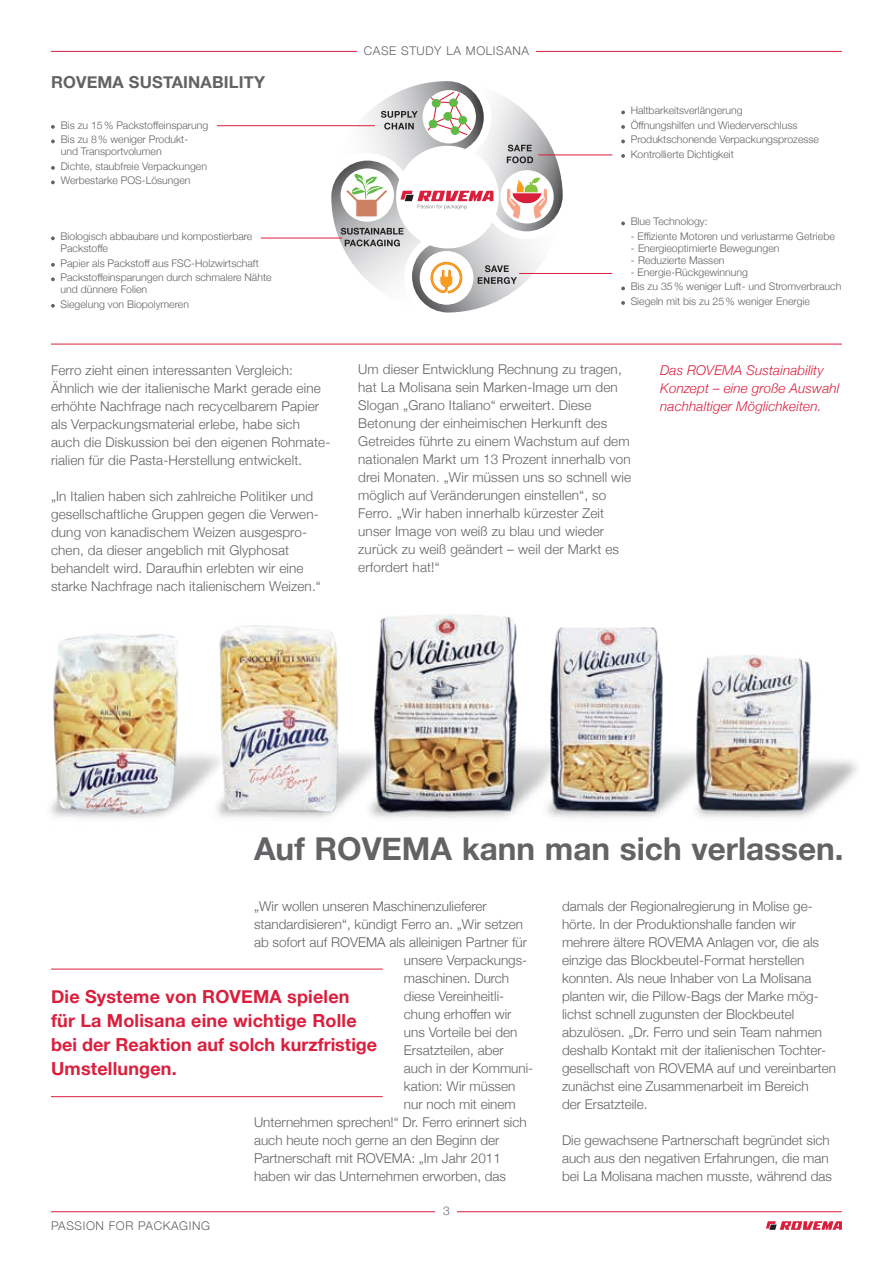
<style>
.page{position:relative;width:893px;height:1263px;background:#fff}
.page>*{position:absolute;margin:0;border:0;box-sizing:border-box;transform-origin:0 0}
.t1{font:700 31.5px "Helvetica Neue";color:#636366}
.t2{font:700 18px/24px "Helvetica Neue";letter-spacing:.01em;color:#da1f3d}
.t3{font:700 16.5px "Helvetica Neue";letter-spacing:.01em;color:#636366}
.t4{font:300 13.5px/18px "Helvetica Neue";color:#636366}
.t5{font:italic 300 13.5px/18px "Helvetica Neue";letter-spacing:.01em;color:#da1f3d}
.t6{font:300 12px "Helvetica Neue";letter-spacing:.05em;color:#636366}
.t7{font:300 10.5px/14.5px "Helvetica Neue";color:#636366}
</style>
<div class="page">
<hr style="left:51px;top:1211px;width:791px;height:1px;background:#da1f3d">
<svg style="left:766px;top:1221px;width:76px;height:9px"></svg>
<hr style="left:51px;top:51px;width:791px;height:1px;background:#da1f3d">
<div style="left:436px;top:1206px;width:21px;height:24px;background:#fff"></div>
<div style="left:357px;top:43px;width:179px;height:12px;background:#fff"></div>
<img style="left:50px;top:614px;width:807px;height:204px">
<hr style="left:51px;top:1096px;width:332px;height:1px;background:#da1f3d">
<hr style="left:51px;top:969px;width:332px;height:1px;background:#da1f3d">
<svg style="left:51px;top:125px;width:4px;height:4px"></svg>
<svg style="left:51px;top:139px;width:4px;height:4px"></svg>
<svg style="left:51px;top:166px;width:4px;height:4px"></svg>
<svg style="left:51px;top:180px;width:4px;height:4px"></svg>
<svg style="left:331px;top:81px;width:232px;height:232px"></svg>
<div style="left:444px;top:112px;width:8px;height:8px;background:#60bb46;border-radius:50%"></div>
<div style="left:444px;top:112px;width:8px;height:9px;border:1px solid #60bb46;border-radius:50%"></div>
<div style="left:459px;top:116px;width:8px;height:8px;background:#60bb46;border-radius:50%"></div>
<div style="left:458px;top:116px;width:9px;height:8px;border:1px solid #60bb46;border-radius:50%"></div>
<div style="left:451px;top:127px;width:8px;height:7px;background:#60bb46;border-radius:50%"></div>
<div style="left:451px;top:126px;width:8px;height:9px;border:1px solid #60bb46;border-radius:50%"></div>
<div style="left:450px;top:99px;width:7px;height:8px;background:#60bb46;border-radius:50%"></div>
<div style="left:449px;top:99px;width:9px;height:8px;border:1px solid #60bb46;border-radius:50%"></div>
<div style="left:432px;top:99px;width:8px;height:8px;background:#60bb46;border-radius:50%"></div>
<div style="left:432px;top:99px;width:8px;height:8px;border:1px solid #60bb46;border-radius:50%"></div>
<div style="left:429px;top:120px;width:8px;height:8px;background:#60bb46;border-radius:50%"></div>
<div style="left:429px;top:120px;width:8px;height:8px;border:1px solid #60bb46;border-radius:50%"></div>
<svg style="left:51px;top:236px;width:4px;height:4px"></svg>
<svg style="left:51px;top:263px;width:4px;height:4px"></svg>
<svg style="left:51px;top:277px;width:4px;height:4px"></svg>
<svg style="left:51px;top:304px;width:4px;height:4px"></svg>
<svg style="left:621px;top:222px;width:4px;height:3px"></svg>
<svg style="left:621px;top:287px;width:4px;height:3px"></svg>
<svg style="left:621px;top:301px;width:4px;height:4px"></svg>
<svg style="left:621px;top:111px;width:4px;height:3px"></svg>
<svg style="left:621px;top:125px;width:4px;height:4px"></svg>
<svg style="left:621px;top:140px;width:4px;height:3px"></svg>
<svg style="left:621px;top:154px;width:4px;height:4px"></svg>
<hr style="left:538px;top:155px;width:74px;height:1px;background:#da1f3d">
<hr style="left:519px;top:273px;width:93px;height:1px;background:#da1f3d">
<hr style="left:217px;top:125px;width:158px;height:1px;background:#da1f3d">
<hr style="left:261px;top:238px;width:81px;height:1px;background:#da1f3d">
<hr style="left:51px;top:344px;width:791px;height:1px;background:#da1f3d">
<p class="t3" style="left:51px;top:70px;width:216px">ROVEMA SUSTAINABILITY</p>
<p class="t7" style="left:61px;top:117px;width:149px">Bis zu 15% Packstoffeinsparung<br>Bis zu 8% weniger Produkt-</p>
<p class="t7" style="left:61px;top:144px;width:148px">und Transportvolumen<br>Dichte, staubfreie Verpackungen<br>Werbestarke POS-Lösungen</p>
<p class="t7" style="left:61px;top:230px;width:193px;line-height:12px">Biologisch abbaubare und kompostierbare<br>Packstoffe</p>
<p class="t7" style="left:61px;top:255px;width:213px">Papier als Packstoff aus FSC-Holzwirtschaft<br>Packstoffeinsparungen durch schmalere Nähte</p>
<p class="t7" style="left:61px;top:281px;width:130px">und dünnere Folien<br>Siegelung von Biopolymeren</p>
<p class="t4" style="left:51px;top:360px;width:281px">Ferro zieht einen interessanten Vergleich:<br>Ähnlich wie der italienische Markt gerade eine erhöhte Nachfrage nach recycelbarem Papier als Verpackungsmaterial erlebe, habe sich auch die Diskussion bei den eigenen Rohmate&shy;rialien für die Pasta-Herstellung entwickelt.</p>
<p class="t4" style="left:51px;top:486px;width:271px">„In Italien haben sich zahlreiche Politiker und gesellschaftliche Gruppen gegen die Verwen&shy;dung von kanadischem Weizen ausgespro&shy;chen, da dieser angeblich mit Glyphosat behandelt wird. Daraufhin erlebten wir eine starke Nachfrage nach italienischem Weizen.“</p>
<p class="t6" style="left:364px;top:41px;width:167px">CASE STUDY LA MOLISANA</p>
<p class="t7" style="left:631px;top:103px;width:190px">Haltbarkeitsverlängerung<br>Öffnungshilfen und Wiederverschluss Produktschonende Verpackungsprozesse Kontrollierte Dichtigkeit</p>
<p class="t7" style="left:631px;top:214px;width:79px">Blue Technology:</p>
<p class="t7" style="left:631px;top:228px;width:206px">- Effiziente Motoren und verlustarme Getriebe</p>
<p class="t7" style="left:631px;top:240px;width:150px">- Energieoptimierte Bewegungen</p>
<p class="t7" style="left:631px;top:252px;width:95px">- Reduzierte Massen</p>
<p class="t7" style="left:631px;top:264px;width:212px">- Energie-Rückgewinnung<br>Bis zu 35% weniger Luft- und Stromverbrauch<br>Siegeln mit bis zu 25% weniger Energie</p>
<p class="t4" style="left:358px;top:360px;width:274px">Um dieser Entwicklung Rechnung zu tragen, hat La Molisana sein Marken-Image um den Slogan „Grano Italiano“ erweitert. Diese Betonung der einheimischen Herkunft des Getreides führte zu einem Wachstum auf dem nationalen Markt um 13 Prozent innerhalb von drei Monaten. „Wir müssen uns so schnell wie möglich auf Veränderungen einstellen“, so Ferro. „Wir haben innerhalb kürzester Zeit unser Image von weiß zu blau und wieder zurück zu weiß geändert – weil der Markt es erfordert hat!“</p>
<p class="t5" style="left:660px;top:360px;width:181px">Das ROVEMA Sustainability<br>Konzept – eine große Auswahl nachhaltiger Möglichkeiten.</p>
<h1 class="t1" style="left:254px;top:824px;width:591px">Auf ROVEMA kann man sich verlassen.</h1>
<p class="t4" style="left:254px;top:896px;width:234px">„Wir wollen unseren Maschinenzulieferer</p>
<p class="t4" style="left:254px;top:914px;width:270px">standardisieren“, kündigt Ferro an. „Wir setzen</p>
<p class="t4" style="left:254px;top:932px;width:274px">ab sofort auf ROVEMA als alleinigen Partner für</p>
<p class="t4" style="left:404px;top:950px;width:125px">unsere Verpackungs-</p>
<p class="t4" style="left:404px;top:968px;width:107px">maschinen. Durch</p>
<p class="t4" style="left:404px;top:986px;width:102px">diese Vereinheitli-</p>
<p class="t4" style="left:404px;top:1004px;width:109px">chung erhoffen wir</p>
<p class="t4" style="left:404px;top:1022px;width:115px">uns Vorteile bei den</p>
<p class="t4" style="left:404px;top:1040px;width:101px">Ersatzteilen, aber</p>
<p class="t4" style="left:404px;top:1058px;width:131px">auch in der Kommuni-</p>
<p class="t4" style="left:404px;top:1076px;width:113px">kation: Wir müssen</p>
<p class="t4" style="left:404px;top:1094px;width:113px">nur noch mit einem</p>
<p class="t4" style="left:254px;top:1112px;width:274px">Unternehmen sprechen!“ Dr. Ferro erinnert sich</p>
<p class="t4" style="left:254px;top:1130px;width:247px">auch heute noch gerne an den Beginn der</p>
<p class="t4" style="left:254px;top:1148px;width:248px">Partnerschaft mit ROVEMA: „Im Jahr 2011</p>
<p class="t4" style="left:254px;top:1166px;width:254px">haben wir das Unternehmen erworben, das</p>
<h2 class="t2" style="left:51px;top:985px;width:328px">Die Systeme von ROVEMA spielen für La Molisana eine wichtige Rolle bei der Reaktion auf solch kurzfristige<br>Umstellungen.</h2>
<p class="t6" style="left:51px;top:1216px;width:160px">PASSION FOR PACKAGING</p>
<p class="t6" style="left:443px;top:1201px;width:8px">3</p>
<p class="t4" style="left:562px;top:896px;width:275px">damals der Regionalregierung in Molise ge&shy;hörte. In der Produktionshalle fanden wir mehrere ältere ROVEMA Anlagen vor, die als einzige das Blockbeutel-Format herstellen konnten. Als neue Inhaber von La Molisana planten wir, die Pillow-Bags der Marke mög&shy;lichst schnell zugunsten der Blockbeutel abzulösen. „Dr. Ferro und sein Team nahmen deshalb Kontakt mit der italienischen Tochter&shy;gesellschaft von ROVEMA auf und vereinbarten zunächst eine Zusammenarbeit im Bereich<br>der Ersatzteile.</p>
<p class="t4" style="left:562px;top:1130px;width:271px">Die gewachsene Partnerschaft begründet sich auch aus den negativen Erfahrungen, die man bei La Molisana machen musste, während das</p>
</div>
